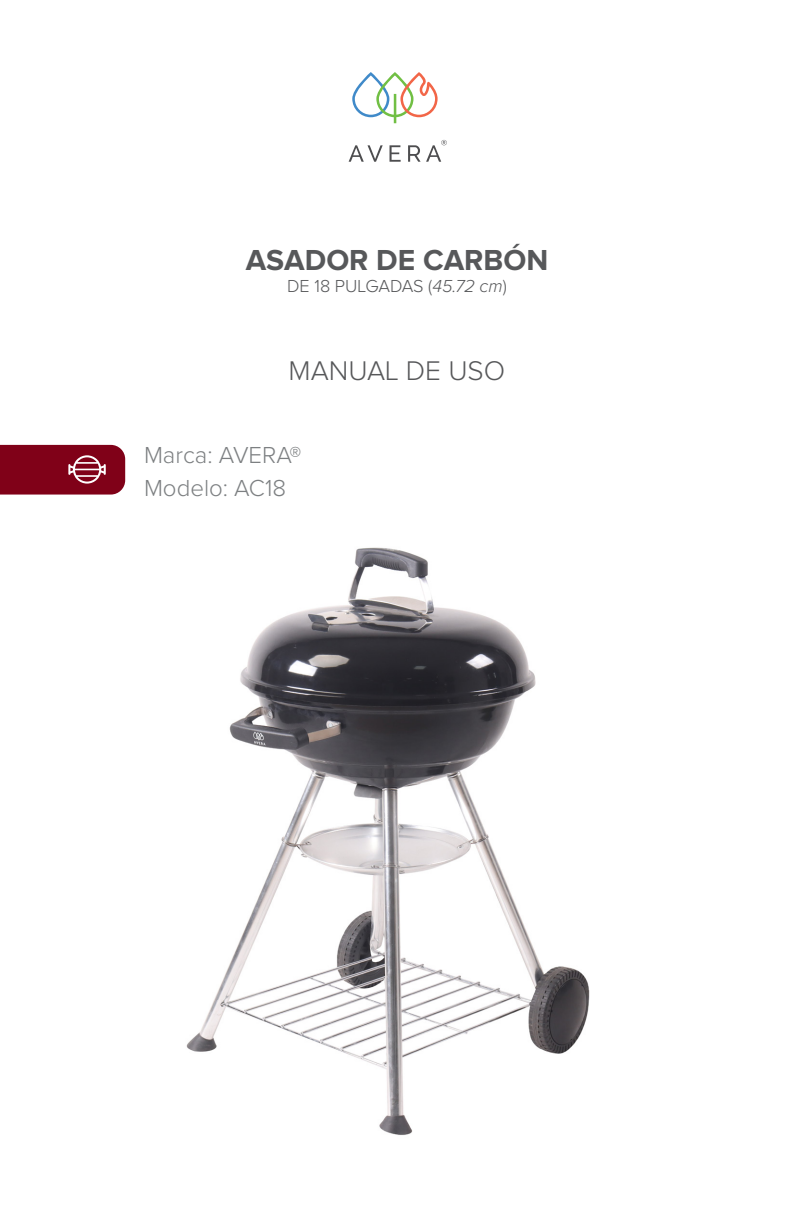
<style>
.page{position:relative;width:794px;height:1225px;background:#fff}
.page>*{position:absolute;margin:0;border:0;box-sizing:border-box;transform-origin:0 0}
.t1{font:700 30px "Proxima Nova A";color:#57585a}
.t2{font:300 28px "Proxima Nova A";color:#57585a}
.t3{font:300 24px/33.8px "Proxima Nova";color:#7d8082}
.t4{font:300 18px "Proxima Nova A";color:#57585a}
.s1{font-style:italic}
</style>
<div class="page">
<img style="left:186px;top:547px;width:404px;height:588px">
<svg style="left:0;top:445px;width:125px;height:49px;background:#881227"></svg>
<svg style="left:348px;top:145px;width:35px;height:17px"></svg>
<svg style="left:389px;top:145px;width:11px;height:17px"></svg>
<svg style="left:408px;top:145px;width:12px;height:17px"></svg>
<svg style="left:352px;top:72px;width:85px;height:51px"></svg>
<svg style="left:426px;top:140px;width:21px;height:22px"></svg>
<p class="t1" style="left:246px;top:243px;width:304px">ASADOR DE CARBÓN</p>
<p class="t4" style="left:287px;top:276px;width:221px">DE 18 PULGADAS (<span class="s1">45.72 cm</span>)</p>
<p class="t2" style="left:288px;top:355px;width:218px">MANUAL DE USO</p>
<p class="t3" style="left:144px;top:436px;width:159px">Marca: AVERA®<br>Modelo: AC18</p>
</div>
